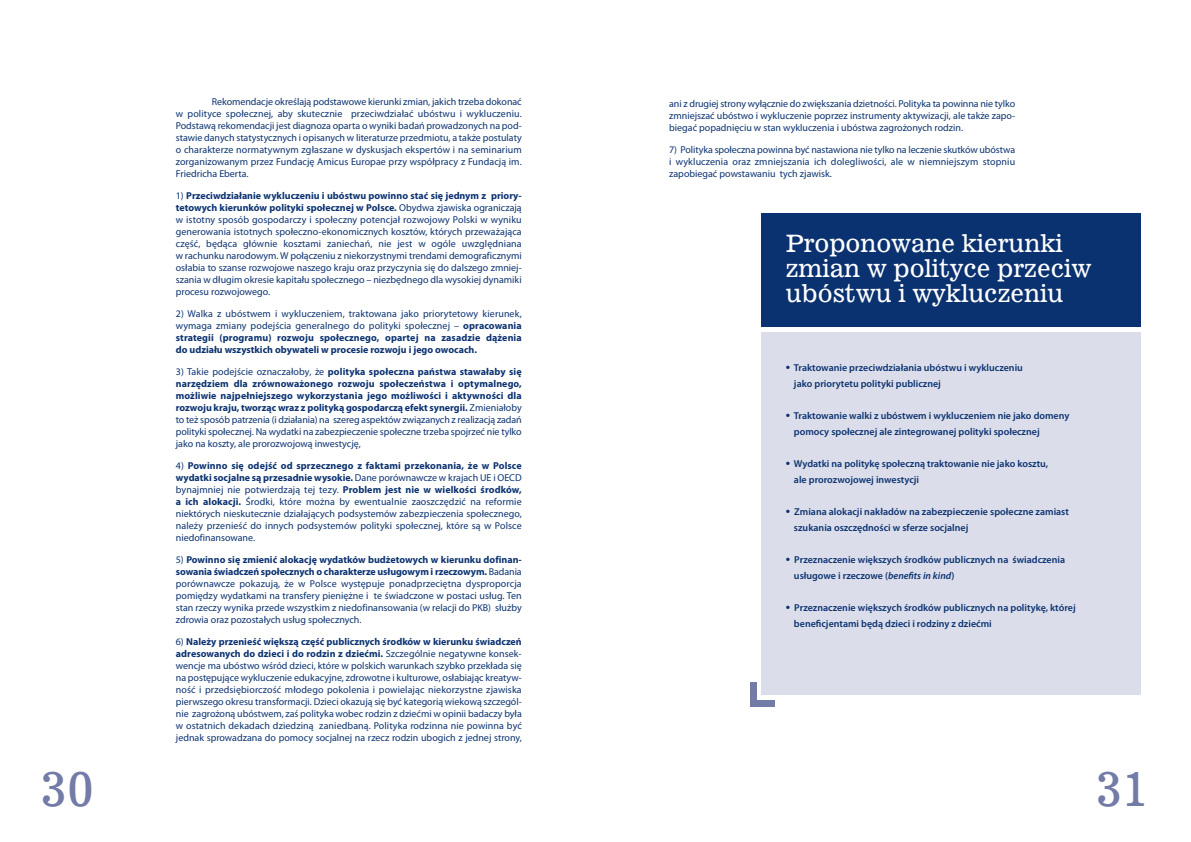
<style>
.page{position:relative;width:1191px;height:842px;background:#fff}
.page>*{position:absolute;margin:0;border:0;box-sizing:border-box;transform-origin:0 0}
.t1{font:46.7px "News 701 PL";color:#737ba7}
.t2{font:24px/25px "News 701 PL";color:#fff}
.t3{font:10px/12px "Myriad Pro";color:#0b3270;text-align:justify}
.t4{font:600 10px/16px "Myriad Pro";color:#0b3270}
.t5{font:700 10px/12px "Myriad Pro";color:#0b3270;text-align:justify}
.s1{font-weight:700}
.s2{font-weight:400}
.s3{font-size:14px}
.s4{font-style:italic}
</style>
<div class="page">
<div style="left:761px;top:332px;width:380px;height:362px;background:#dbddea"></div>
<div style="left:761px;top:213px;width:380px;height:114px;background:#0b3270"></div>
<div style="left:750px;top:700px;width:24px;height:6px;background:#737ba7"></div>
<div style="left:750px;top:682px;width:6px;height:24px;background:#737ba7"></div>
<h1 class="t1" style="left:41px;top:770px;width:54px">30</h1>
<p class="t3" style="left:176px;top:96px;width:347px;text-indent:36px">Rekomendacje określają podstawowe kierunki zmian, jakich trzeba dokonać w polityce społecznej, aby skutecznie przeciwdziałać ubóstwu i wykluczeniu.<br>Podstawą rekomendacji jest diagnoza oparta o wyniki badań prowadzonych na pod&shy;stawie danych statystycznych i opisanych w literaturze przedmiotu, a także postulaty o charakterze normatywnym zgłaszane w dyskusjach ekspertów i na seminarium zorganizowanym przez Fundację Amicus Europae przy współpracy z Fundacją im.<br>Friedricha Eberta.</p>
<p class="t3" style="left:176px;top:190px;width:347px">1) <span class="s1">Przeciwdziałanie wykluczeniu i ubóstwu powinno stać się jednym z priory&shy;tetowych kierunków polityki społecznej w Polsce.</span> Obydwa zjawiska ograniczają w istotny sposób gospodarczy i społeczny potencjał rozwojowy Polski w wyniku generowania istotnych społeczno-ekonomicznych kosztów, których przeważająca część, będąca głównie kosztami zaniechań, nie jest w ogóle uwzględniana w rachunku narodowym. W połączeniu z niekorzystnymi trendami demograficznymi osłabia to szanse rozwojowe naszego kraju oraz przyczynia się do dalszego zmniej&shy;szania w długim okresie kapitału społecznego – niezbędnego dla wysokiej dynamiki procesu rozwojowego.</p>
<p class="t5" style="left:176px;top:308px;width:347px"><span class="s2">2) Walka z ubóstwem i wykluczeniem, traktowana jako priorytetowy kierunek, wymaga zmiany podejścia generalnego do polityki społecznej –</span> opracowania strategii (programu) rozwoju społecznego, opartej na zasadzie dążenia do udziału wszystkich obywateli w procesie rozwoju i jego owocach.</p>
<p class="t3" style="left:176px;top:366px;width:347px">3) Takie podejście oznaczałoby, że <span class="s1">polityka społeczna państwa stawałaby się narzędziem dla zrównoważonego rozwoju społeczeństwa i optymalnego, możliwie najpełniejszego wykorzystania jego możliwości i aktywności dla rozwoju kraju, tworząc wraz z polityką gospodarczą efekt synergii.</span> Zmieniałoby to też sposób patrzenia (i działania) na szereg aspektów związanych z realizacją zadań polityki społecznej. Na wydatki na zabezpieczenie społeczne trzeba spojrzeć nie tylko jako na koszty, ale prorozwojową inwestycję,</p>
<p class="t3" style="left:176px;top:460px;width:347px">4) <span class="s1">Powinno się odejść od sprzecznego z faktami przekonania, że w Polsce wydatki socjalne są przesadnie wysokie.</span> Dane porównawcze w krajach UE i OECD bynajmniej nie potwierdzają tej tezy. <span class="s1">Problem jest nie w wielkości środków, a ich alokacji.</span> Środki, które można by ewentualnie zaoszczędzić na reformie niektórych nieskutecznie działających podsystemów zabezpieczenia społecznego, należy przenieść do innych podsystemów polityki społecznej, które są w Polsce niedofinansowane.</p>
<p class="t3" style="left:176px;top:554px;width:347px">5) <span class="s1">Powinno się zmienić alokację wydatków budżetowych w kierunku dofinan&shy;sowania świadczeń społecznych o charakterze usługowym i rzeczowym.</span> Badania porównawcze pokazują, że w Polsce występuje ponadprzeciętna dysproporcja pomiędzy wydatkami na transfery pieniężne i te świadczone w postaci usług. Ten stan rzeczy wynika przede wszystkim z niedofinansowania (w relacji do PKB) służby zdrowia oraz pozostałych usług społecznych.</p>
<p class="t3" style="left:176px;top:636px;width:347px">6) <span class="s1">należy przenieść większą część publicznych środków w kierunku świadczeń adresowanych do dzieci i do rodzin z dziećmi.</span> Szczególnie negatywne konsek&shy;wencje ma ubóstwo wśród dzieci, które w polskich warunkach szybko przekłada się na postępujące wykluczenie edukacyjne, zdrowotne i kulturowe, osłabiając kreatyw&shy;ność i przedsiębiorczość młodego pokolenia i powielając niekorzystne zjawiska pierwszego okresu transformacji. Dzieci okazują się być kategorią wiekową szczegól&shy;nie zagrożoną ubóstwem, zaś polityka wobec rodzin z dziećmi w opinii badaczy była w ostatnich dekadach dziedziną zaniedbaną. Polityka rodzinna nie powinna być jednak sprowadzana do pomocy socjalnej na rzecz rodzin ubogich z jednej strony,</p>
<p class="t3" style="left:669px;top:98px;width:347px">ani z drugiej strony wyłącznie do zwiększania dzietności. Polityka ta powinna nie tylko zmniejszać ubóstwo i wykluczenie poprzez instrumenty aktywizacji, ale także zapo&shy;biegać popadnięciu w stan wykluczenia i ubóstwa zagrożonych rodzin.</p>
<p class="t3" style="left:669px;top:144px;width:347px">7) Polityka społeczna powinna być nastawiona nie tylko na leczenie skutków ubóstwa i wykluczenia oraz zmniejszania ich dolegliwości, ale w niemniejszym stopniu zapobiegać powstawaniu tych zjawisk.</p>
<h2 class="t2" style="left:785px;top:233px;width:307px">Proponowane kierunki zmian w polityce przeciw ubóstwu i wykluczeniu</h2>
<p class="t4" style="left:794px;top:360px;width:230px;text-indent:-8px"><span class="s3">•</span> traktowanie przeciwdziałania ubóstwu i wykluczeniu jako priorytetu polityki publicznej</p>
<p class="t4" style="left:794px;top:408px;width:277px;text-indent:-8px"><span class="s3">•</span> traktowanie walki z ubóstwem i wykluczeniem nie jako domeny pomocy społecznej ale zintegrowanej polityki społecznej</p>
<p class="t4" style="left:794px;top:456px;width:256px;text-indent:-8px"><span class="s3">•</span> wydatki na politykę społeczną traktowanie nie jako kosztu, ale prorozwojowej inwestycji</p>
<p class="t4" style="left:794px;top:504px;width:276px;text-indent:-8px"><span class="s3">•</span> zmiana alokacji nakładów na zabezpieczenie społeczne zamiast szukania oszczędności w sferze socjalnej</p>
<p class="t4" style="left:794px;top:552px;width:273px;text-indent:-8px"><span class="s3">•</span> Przeznaczenie większych środków publicznych na świadczenia usługowe i rzeczowe (<span class="s4">benefits in kind</span>)</p>
<p class="t4" style="left:794px;top:600px;width:283px;text-indent:-8px"><span class="s3">•</span> Przeznaczenie większych środków publicznych na politykę, której beneficjentami będą dzieci i rodziny z dziećmi</p>
<h1 class="t1" style="left:1096px;top:771px;width:54px">31</h1>
</div>
